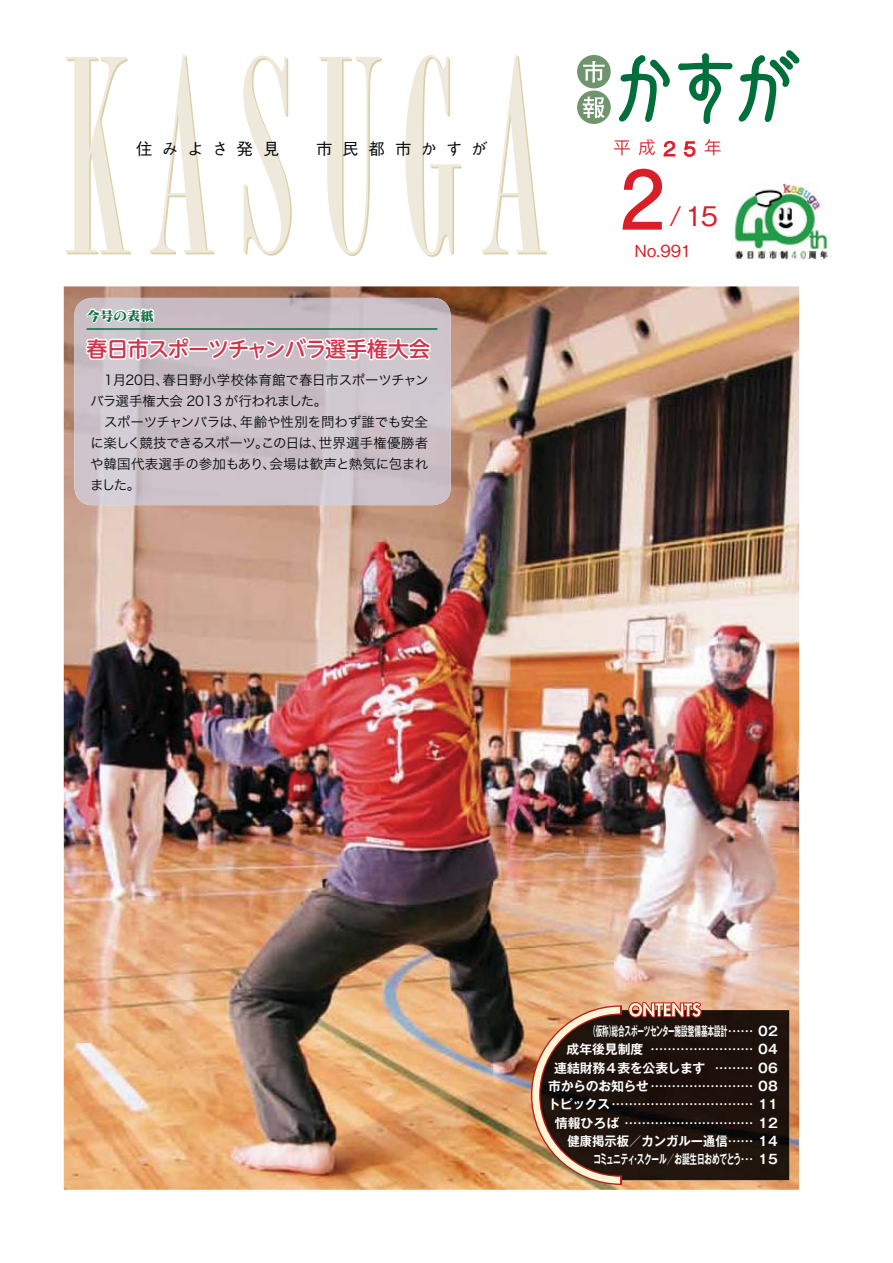
<style>
.page{position:relative;width:893px;height:1263px;background:#fff}
.page>*{position:absolute;margin:0;border:0;box-sizing:border-box;transform-origin:0 0}
.t1{font:81px "Futo Go B101 Pro Bold 90 msp RKSJ H";color:#d81f27}
.t2{font:27px "Gothic BBB Pro Medium 90 msp RKSJ H";color:#d81f27}
.t3{font:21px "UD Shin M Go Pro Medium 90 msp RKSJ H";letter-spacing:-.035em;color:#d1354d}
.t4{font:18px "Rodin Pro M 90 msp RKSJ H";color:#d81f27}
.t5{font:16.5px "Gothic BBB Pro Medium 90 msp RKSJ H";letter-spacing:.545em;color:#040809}
.t6{font:16.5px "Gothic BBB Pro Medium 90 msp RKSJ H";color:#d81f27}
.t7{font:13.5px/21px "Hira Kaku Std W3 90 msp RKSJ H";letter-spacing:-.015em;color:#040809}
.t8{font:13.5px "Matisse Pro EB 90 msp RKSJ H";color:#0b713f}
.t9{font:12.9px/18.3px "Gothic MB101 Pro De Bold 90 msp RKSJ H";letter-spacing:-.01em;color:#fff;text-align:right;scale:.52 1}
.s1{font-family:"Gothic BBB Pro Medium 90 msp RKSJ H";font-size:19.5px}
</style>
<div class="page">
<img style="left:64px;top:286px;width:735px;height:904px">
<div style="left:577px;top:55px;width:34px;height:33px;background:#6f946e;border-radius:50%"></div>
<svg style="left:583px;top:61px;width:21px;height:22px"></svg>
<div style="left:577px;top:91px;width:34px;height:33px;background:#6f946e;border-radius:50%"></div>
<svg style="left:583px;top:97px;width:22px;height:21px"></svg>
<svg style="left:66px;top:57px;width:65px;height:197px"></svg>
<svg style="left:150px;top:55px;width:64px;height:199px"></svg>
<svg style="left:243px;top:56px;width:49px;height:200px"></svg>
<svg style="left:319px;top:57px;width:63px;height:199px"></svg>
<svg style="left:405px;top:55px;width:56px;height:202px"></svg>
<svg style="left:482px;top:55px;width:65px;height:199px"></svg>
<svg style="left:619px;top:55px;width:51px;height:67px"></svg>
<svg style="left:678px;top:50px;width:122px;height:74px"></svg>
<svg style="left:663px;top:141px;width:12px;height:16px"></svg>
<svg style="left:683px;top:141px;width:13px;height:16px"></svg>
<img style="left:74px;top:298px;width:377px;height:207px">
<svg style="left:84px;top:286px;width:72px;height:41px"></svg>
<svg style="left:83px;top:336px;width:107px;height:26px"></svg>
<div style="left:188px;top:346px;width:21px;height:6px;border:3px solid #fff"></div>
<svg style="left:207px;top:331px;width:232px;height:62px"></svg>
<hr style="left:87px;top:328px;width:350px;height:2px;background:#006f3b">
<div style="left:621px;top:1010px;width:168px;height:170px;background:#1e110b"></div>
<svg style="left:628px;top:1002px;width:73px;height:16px"></svg>
<svg style="left:531px;top:1005px;width:90px;height:180px;background:#674c38"></svg>
<img style="left:732px;top:183px;width:97px;height:76px">
<p class="t5" style="left:136px;top:142px;width:353px">住みよさ発見　市民都市かすが</p>
<p class="t8" style="left:87px;top:310px;width:69px">今号の表紙</p>
<h3 class="t3" style="left:87px;top:341px;width:345px">春日市スポーツチャンバラ選手権大会</h3>
<p class="t7" style="left:90px;top:371px;width:340px">　1月20日、春日野小学校体育館で春日市スポーツチャンバラ選手権大会 2013 が行われました。<br>　スポーツチャンバラは、年齢や性別を問わず誰でも安全に楽しく競技できるスポーツ。この日は、世界選手権優勝者や韓国代表選手の参加もあり、会場は歓声と熱気に包まれました。</p>
<h3 class="t4" style="left:613px;top:141px;width:110px">平成<span class="s1">25</span>年</h3>
<h1 class="t1" style="left:620px;top:169px;width:47px">2</h1>
<h2 class="t2" style="left:669px;top:205px;width:50px">/15</h2>
<p class="t6" style="left:634px;top:245px;width:59px">No.991</p>
<p class="t9" style="left:548px;top:1024px;width:444px">（仮称）総合スポーツセンター施設整備基本設計…… 02<br>成年後見制度 …………………… 04<br>連結財務４表を公表します ……… 06市からのお知らせ…………………… 08トピックス…………………………… 11情報ひろば ………………………… 12健康掲示板／カンガルー通信…… 14<br>コミュニティ・スクール／お誕生日おめでとう… 15</p>
</div>
